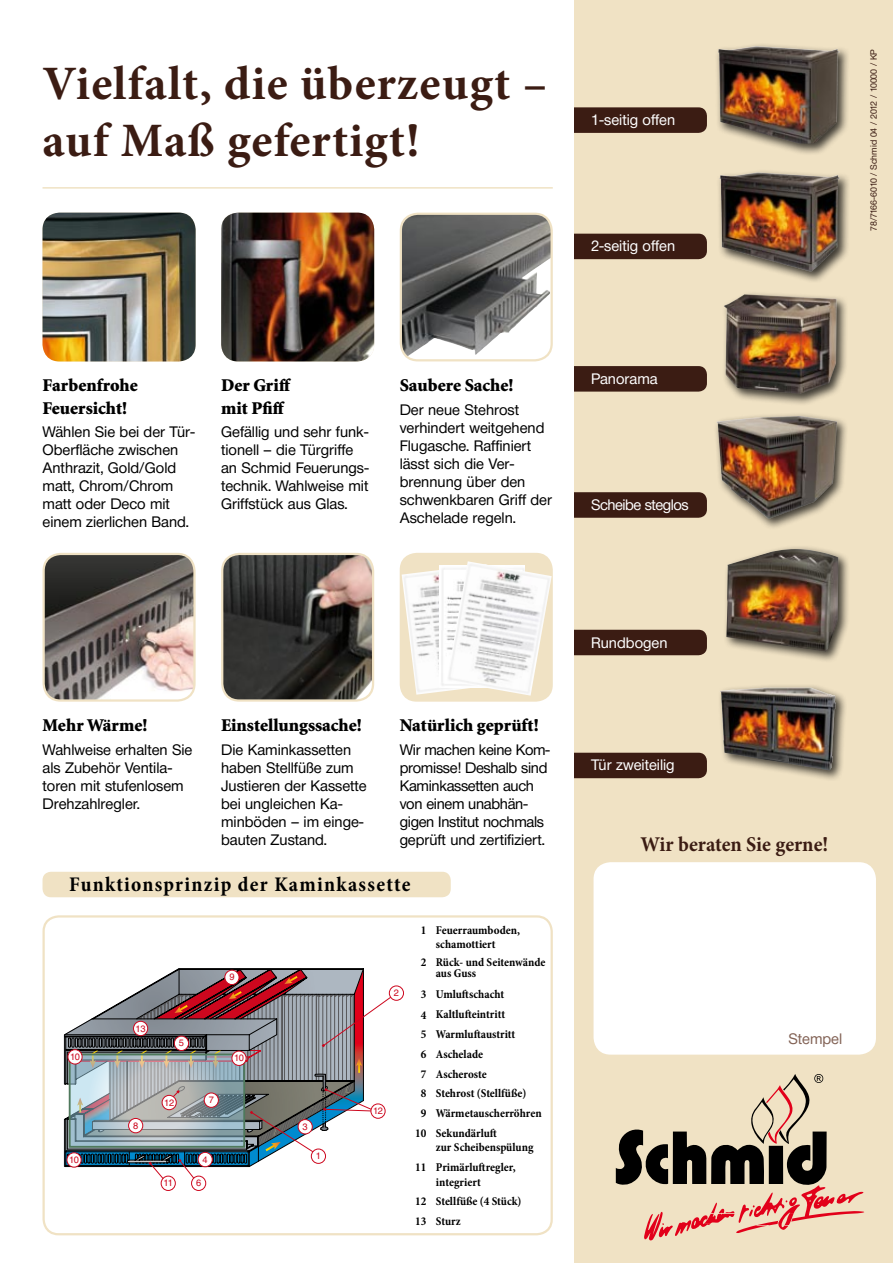
<style>
.page{position:relative;width:893px;height:1263px;background:#fff}
.page>*{position:absolute;margin:0;border:0;box-sizing:border-box;transform-origin:0 0}
.t1{font:700 48px/57.6px "Minion Pro";letter-spacing:.02em;color:#3b1c13}
.t2{font:700 condensed 21px "Minion Pro";letter-spacing:.06em;color:#000}
.t3{font:700 21px "Minion Pro";letter-spacing:-.005em;color:#3b1c13;scale:.96 1}
.t4{font:900 18px/22.5px "Minion Std";color:#000}
.t5{font:15px/18px "Neue Helvetica BQ";color:#000}
.t6{font:15px/18px "Neue Helvetica BQ";letter-spacing:-.02em;color:#000}
.t7{font:15px "Neue Helvetica BQ";color:#fff}
.t8{font:15px "Neue Helvetica BQ";letter-spacing:-.03em;color:#fff}
.t9{font:15px "Neue Helvetica BQ";color:#826255}
.t10{font:700 condensed 12px/19.8px "Minion Pro";color:#000}
.t11{font:9.3px "Helvetica LT Std";letter-spacing:-.055em;color:#cd071e}
.t12{font:9px "Neue Helvetica BQ";color:#3b1c13}
</style>
<div class="page">
<div style="left:574px;top:0;width:319px;height:1263px;background:#f0e2c4"></div>
<hr style="left:43px;top:187px;width:510px;height:2px;background:#f0e2c4">
<img style="left:43px;top:213px;width:153px;height:148px">
<img style="left:221px;top:213px;width:153px;height:148px">
<img style="left:401px;top:214px;width:151px;height:143px">
<div style="left:400px;top:213px;width:153px;height:148px;border:2px solid #f0e2c4;border-radius:17px"></div>
<img style="left:44px;top:554px;width:149px;height:145px">
<div style="left:43px;top:553px;width:153px;height:149px;border:2px solid #f0e2c4;border-radius:17px"></div>
<img style="left:222px;top:554px;width:151px;height:145px">
<div style="left:221px;top:553px;width:153px;height:149px;border:2px solid #f0e2c4;border-radius:17px"></div>
<div style="left:389px;top:986px;width:15px;height:14px;border:1px solid #cd071e;border-radius:50%"></div>
<div style="left:191px;top:1176px;width:15px;height:15px;border:1px solid #cd071e;border-radius:50%"></div>
<div style="left:161px;top:1176px;width:14px;height:15px;border:1px solid #cd071e;border-radius:50%"></div>
<svg style="left:64px;top:969px;width:333px;height:221px"></svg>
<div style="left:162px;top:1095px;width:14px;height:15px;background:#fff;border-radius:50%"></div>
<div style="left:162px;top:1095px;width:14px;height:15px;border:1px solid #cd071e;border-radius:50%"></div>
<div style="left:67px;top:1153px;width:14px;height:14px;background:#fff;border-radius:50%"></div>
<div style="left:67px;top:1152px;width:14px;height:15px;border:1px solid #cd071e;border-radius:50%"></div>
<div style="left:68px;top:1050px;width:14px;height:14px;background:#fff;border-radius:50%"></div>
<div style="left:68px;top:1049px;width:14px;height:15px;border:1px solid #cd071e;border-radius:50%"></div>
<div style="left:232px;top:1051px;width:14px;height:14px;background:#fff;border-radius:50%"></div>
<div style="left:232px;top:1051px;width:14px;height:14px;border:1px solid #cd071e;border-radius:50%"></div>
<div style="left:42px;top:915px;width:511px;height:320px;border:2px solid #f0e2c4;border-radius:15px"></div>
<div style="left:43px;top:872px;width:408px;height:25px;background:#f0e2c4;border-radius:9px"></div>
<div style="left:594px;top:862px;width:282px;height:192px;background:#fff;border-radius:17px"></div>
<svg style="left:616px;top:1074px;width:248px;height:167px"></svg>
<div style="left:685px;top:21px;width:191px;height:776px;border:2px solid #f0e2c4;border-radius:13px"></div>
<div style="left:714px;top:42px;width:136px;height:113px;background:#000;opacity:.75"></div>
<img style="left:718px;top:46px;width:122px;height:98px">
<div style="left:715px;top:168px;width:135px;height:115px;background:#000;opacity:.75"></div>
<img style="left:719px;top:172px;width:121px;height:100px">
<div style="left:719px;top:290px;width:129px;height:115px;background:#000;opacity:.75"></div>
<img style="left:723px;top:294px;width:114px;height:100px">
<div style="left:712px;top:412px;width:135px;height:118px;background:#000;opacity:.75"></div>
<img style="left:716px;top:416px;width:117px;height:103px">
<div style="left:722px;top:545px;width:128px;height:118px;background:#000;opacity:.75"></div>
<img style="left:726px;top:549px;width:112px;height:103px">
<div style="left:716px;top:684px;width:131px;height:98px;background:#000;opacity:.75"></div>
<img style="left:720px;top:687px;width:101px;height:82px">
<div style="left:566px;top:107px;width:141px;height:26px;background:#3b1c13;border-radius:9px"></div>
<div style="left:566px;top:234px;width:141px;height:25px;background:#3b1c13;border-radius:9px"></div>
<div style="left:566px;top:366px;width:141px;height:26px;background:#3b1c13;border-radius:9px"></div>
<div style="left:566px;top:492px;width:141px;height:26px;background:#3b1c13;border-radius:9px"></div>
<div style="left:566px;top:630px;width:141px;height:25px;background:#3b1c13;border-radius:9px"></div>
<div style="left:566px;top:753px;width:141px;height:25px;background:#3b1c13;border-radius:9px"></div>
<div style="left:400px;top:553px;width:153px;height:149px;background:#f0e2c4;border-radius:17px"></div>
<img style="left:402px;top:565px;width:45px;height:130px">
<img style="left:440px;top:566px;width:7px;height:121px">
<img style="left:447px;top:561px;width:105px;height:135px">
<div style="left:561px;top:0;width:13px;height:1263px;background:#fff"></div>
<h1 class="t1" style="left:43px;top:54px;width:506px">Vielfalt, die überzeugt – auf Maß gefertigt!</h1>
<p class="t7" style="left:591px;top:110px;width:86px">1-seitig offen</p>
<p class="t7" style="left:591px;top:237px;width:86px">2-seitig offen</p>
<p class="t12" style="left:868px;top:231px;width:183px;rotate:-90deg">78/7166-6010 / Schmid 04 / 2012 / 10000 / KP</p>
<p class="t4" style="left:43px;top:375px;width:97px">Farbenfrohe<br>Feuersicht!</p>
<p class="t5" style="left:43px;top:423px;width:154px">Wählen Sie bei der Tür-<br>Oberfläche zwischen<br>Anthrazit, Gold/Gold matt, Chrom/Chrom matt oder Deco mit einem zierlichen Band.</p>
<p class="t4" style="left:221px;top:375px;width:71px">Der Griff mit Pfiff</p>
<p class="t5" style="left:221px;top:423px;width:149px">Gefällig und sehr funk&shy;tionell – die Türgriffe an Schmid Feuerungs&shy;technik. Wahlweise mit<br>Griffstück aus Glas.</p>
<p class="t4" style="left:400px;top:375px;width:115px">Saubere Sache!</p>
<p class="t5" style="left:400px;top:400px;width:154px">Der neue Stehrost verhindert weitgehend<br>Flugasche. Raffiniert lässt sich die Ver&shy;brennung über den schwenkbaren Griff der<br>Aschelade regeln.</p>
<p class="t7" style="left:591px;top:369px;width:68px">Panorama</p>
<p class="t8" style="left:591px;top:495px;width:99px">Scheibe steglos</p>
<p class="t4" style="left:43px;top:715px;width:106px">Mehr Wärme!</p>
<p class="t5" style="left:43px;top:740px;width:151px">Wahlweise erhalten Sie als Zubehör Ventila&shy;toren mit stufenlosem<br>Drehzahlregler.</p>
<p class="t4" style="left:221px;top:715px;width:142px">Einstellungssache!</p>
<p class="t5" style="left:221px;top:740px;width:147px">Die Kaminkassetten haben Stellfüße zum<br>Justieren der Kassette bei ungleichen Ka&shy;minböden – im einge&shy;bauten Zustand.</p>
<p class="t4" style="left:400px;top:715px;width:140px">Natürlich geprüft!</p>
<p class="t6" style="left:400px;top:740px;width:152px">Wir machen keine Kom&shy;promisse! Deshalb sind<br>Kaminkassetten auch von einem unabhän&shy;gigen Institut nochmals geprüft und zertifiziert.</p>
<h2 class="t2" style="left:69px;top:870px;width:343px">Funktionsprinzip der Kaminkassette</h2>
<p class="t11" style="left:136px;top:1023px;width:11px">13</p>
<p class="t11" style="left:179px;top:1038px;width:7px">5</p>
<p class="t11" style="left:229px;top:972px;width:7px">9</p>
<p class="t11" style="left:70px;top:1051px;width:11px">10</p>
<p class="t11" style="left:234px;top:1053px;width:11px">10</p>
<p class="t11" style="left:69px;top:1154px;width:11px">10</p>
<p class="t11" style="left:133px;top:1120px;width:7px">8</p>
<p class="t11" style="left:164px;top:1097px;width:11px">12</p>
<p class="t11" style="left:164px;top:1178px;width:11px">11</p>
<p class="t11" style="left:209px;top:1094px;width:7px">7</p>
<p class="t11" style="left:203px;top:1154px;width:7px">4</p>
<p class="t11" style="left:196px;top:1178px;width:7px">6</p>
<p class="t11" style="left:303px;top:1121px;width:7px">3</p>
<p class="t11" style="left:316px;top:1150px;width:7px">1</p>
<p class="t11" style="left:394px;top:987px;width:7px">2</p>
<p class="t11" style="left:373px;top:1105px;width:11px">12</p>
<p class="t10" style="left:421px;top:920px;width:7px">1</p>
<p class="t10" style="left:421px;top:952px;width:7px">2</p>
<p class="t10" style="left:421px;top:984px;width:7px;line-height:20.4px">3<br>4</p>
<p class="t10" style="left:415px;top:1024px;width:13px;text-align:center">5<br>6<br>7<br>8<br>9<br>10</p>
<p class="t10" style="left:415px;top:1157px;width:13px">11</p>
<p class="t10" style="left:415px;top:1191px;width:13px">12<br>13</p>
<p class="t10" style="left:436px;top:922px;width:86px;line-height:14.4px">Feuerraumboden, schamottiert</p>
<p class="t10" style="left:436px;top:956px;width:111px;line-height:11.4px">Rück- und Seitenwände aus Guss</p>
<p class="t10" style="left:436px;top:985px;width:107px">Umluftschacht<br>Kaltlufteintritt<br>Warmluftaustritt<br>Aschelade<br>Ascheroste<br>Stehrost (Stellfüße)<br>Wärmetauscherröhren<br>Sekundärluft</p>
<p class="t10" style="left:436px;top:1138px;width:99px">zur Scheibenspülung<br>Primärluftregler,</p>
<p class="t10" style="left:436px;top:1172px;width:87px">integriert<br>Stellfüße (4 Stück)<br>Sturz</p>
<p class="t7" style="left:591px;top:633px;width:78px">Rundbogen</p>
<p class="t7" style="left:591px;top:756px;width:85px">Tür zweiteilig</p>
<h2 class="t3" style="left:641px;top:829px;width:197px">Wir beraten Sie gerne!</h2>
<p class="t9" style="left:788px;top:1029px;width:55px">Stempel</p>
</div>
